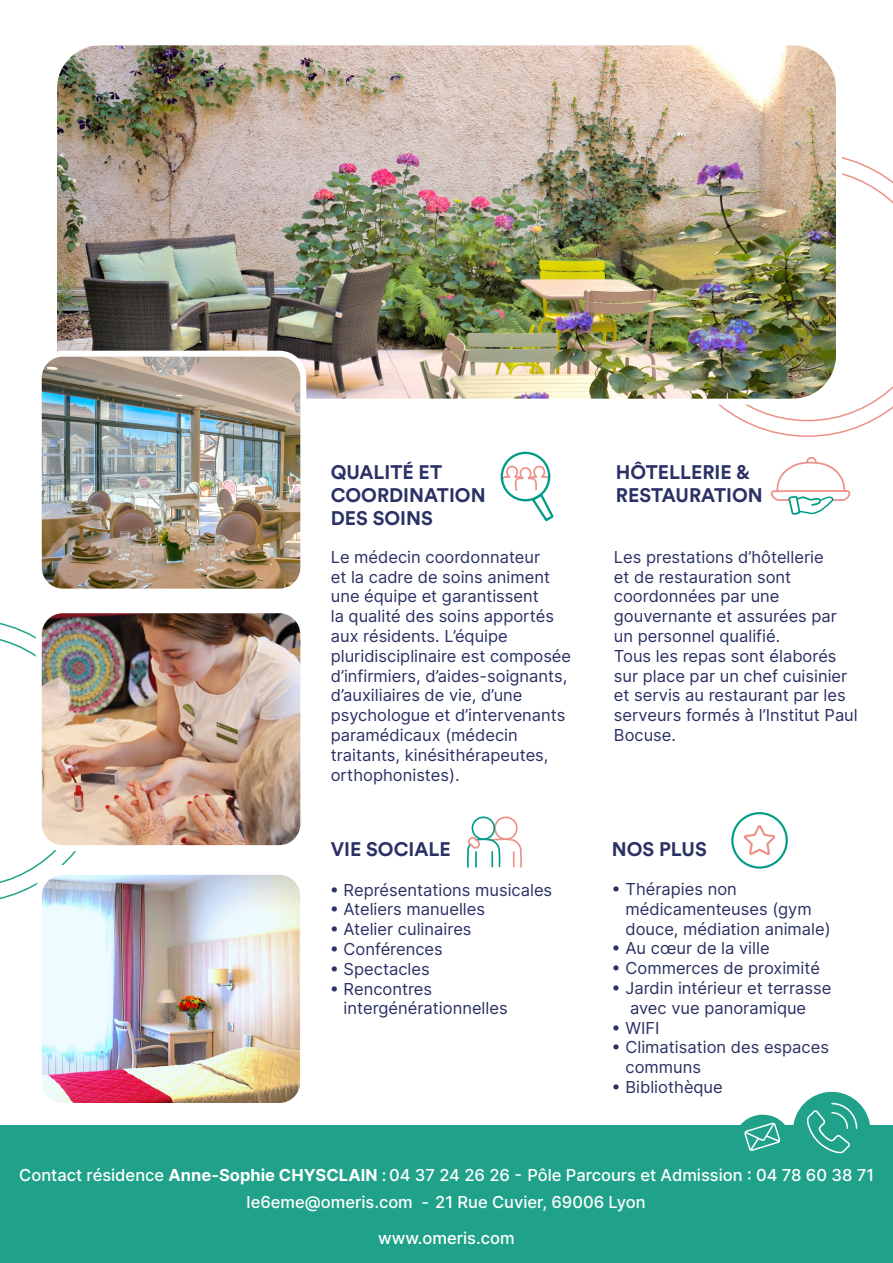
<style>
.page{position:relative;width:893px;height:1263px;background:#fff}
.page>*{position:absolute;margin:0;border:0;box-sizing:border-box;transform-origin:0 0}
.t1{font:700 19.5px/23.4px "Circular Std";color:#2a3164}
.texte_courant{font:16.5px/19.8px "Inter";color:#2a3164}
.contact{font:500 16.5px "Inter";color:#fff}
.s1{font-weight:700}
</style>
<div class="page">
<div style="left:0;top:1125px;width:893px;height:138px;background:#20a28a"></div>
<svg style="left:743px;top:157px;width:129px;height:280px"></svg>
<svg style="left:718px;top:168px;width:175px;height:253px"></svg>
<svg style="left:0;top:622px;width:77px;height:278px"></svg>
<div style="left:793px;top:1092px;width:77px;height:77px;background:#20a28a;border-radius:50%"></div>
<svg style="left:740px;top:1114px;width:56px;height:37px"></svg>
<svg style="left:807px;top:1103px;width:50px;height:51px"></svg>
<svg style="left:467px;top:816px;width:55px;height:52px"></svg>
<svg style="left:501px;top:464px;width:53px;height:57px"></svg>
<div style="left:501px;top:452px;width:49px;height:49px;border:2px solid #009d86;border-radius:50%"></div>
<div style="left:731px;top:812px;width:57px;height:57px;border:2px solid #009d86;border-radius:50%"></div>
<svg style="left:742px;top:819px;width:34px;height:37px"></svg>
<svg style="left:771px;top:457px;width:79px;height:58px"></svg>
<img style="left:39px;top:868px;width:260px;height:234px">
<div style="left:36px;top:865px;width:270px;height:244px;border:6px solid #fff;border-radius:24px"></div>
<img style="left:39px;top:614px;width:260px;height:234px">
<div style="left:36px;top:607px;width:270px;height:244px;border:6px solid #fff;border-radius:24px"></div>
<img style="left:58px;top:46px;width:781px;height:356px">
<div style="left:51px;top:39px;width:791px;height:366px;border:6px solid #fff;border-radius:46px"></div>
<img style="left:43px;top:354px;width:260px;height:234px">
<div style="left:36px;top:351px;width:270px;height:244px;border:6px solid #fff;border-radius:24px"></div>
<div style="left:36px;top:869px;width:270px;height:244px;border:6px solid #fff;border-radius:24px"></div>
<p class="t1" style="left:331px;top:460px;width:156px">QUALITÉ ET<br>COORDINATION<br>DES SOINS</p>
<p class="t1" style="left:616px;top:460px;width:148px">HÔTELLERIE &amp;<br>RESTAURATION</p>
<p class="texte_courant" style="left:331px;top:547px;width:242px">Le médecin coordonnateur<br>et la cadre de soins animent une équipe et garantissent<br>la qualité des soins apportés aux résidents. L’équipe pluridisciplinaire est composée d’infirmiers, d’aides-soignants, d’auxiliaires de vie, d’une psychologue et d’intervenants paramédicaux (médecin traitants, kinésithérapeutes, orthophonistes).</p>
<p class="texte_courant" style="left:614px;top:547px;width:225px">Les prestations d’hôtellerie et de restauration sont coordonnées par une gouvernante et assurées par un personnel qualifié.</p>
<p class="texte_courant" style="left:614px;top:646px;width:245px">Tous les repas sont élaborés sur place par un chef cuisinier et servis au restaurant par les serveurs formés à l’Institut Paul<br>Bocuse.</p>
<p class="t1" style="left:331px;top:837px;width:122px">VIE SOCIALE</p>
<p class="t1" style="left:612px;top:836px;width:97px">NOS PLUS</p>
<p class="texte_courant" style="left:330px;top:879px;width:224px">• Représentations musicales</p>
<p class="texte_courant" style="left:330px;top:899px;width:157px">• Ateliers manuelles</p>
<p class="texte_courant" style="left:330px;top:919px;width:143px">• Atelier culinaires</p>
<p class="texte_courant" style="left:330px;top:939px;width:115px">• Conférences</p>
<p class="texte_courant" style="left:330px;top:958px;width:101px">• Spectacles</p>
<p class="texte_courant" style="left:330px;top:978px;width:104px">• Rencontres</p>
<p class="texte_courant" style="left:344px;top:998px;width:166px">intergénérationnelles</p>
<p class="texte_courant" style="left:612px;top:879px;width:127px">• Thérapies non</p>
<p class="texte_courant" style="left:625px;top:898px;width:188px">médicamenteuses (gym</p>
<p class="texte_courant" style="left:625px;top:918px;width:207px">douce, médiation animale)</p>
<p class="texte_courant" style="left:612px;top:938px;width:160px">• Au cœur de la ville</p>
<p class="texte_courant" style="left:612px;top:958px;width:210px">• Commerces de proximité</p>
<p class="texte_courant" style="left:612px;top:978px;width:221px">• Jardin intérieur et terrasse</p>
<p class="texte_courant" style="left:630px;top:997px;width:178px">avec vue panoramique</p>
<p class="texte_courant" style="left:612px;top:1017px;width:49px">• WIFI</p>
<p class="texte_courant" style="left:612px;top:1037px;width:219px">• Climatisation des espaces</p>
<p class="texte_courant" style="left:625px;top:1057px;width:77px">communs</p>
<p class="texte_courant" style="left:612px;top:1077px;width:113px">• Bibliothèque</p>
<p class="contact" style="left:19px;top:1163px;width:856px">Contact résidence <span class="s1">Anne-Sophie CHYSCLAIN</span> :04 37 24 26 26 - Pôle Parcours et Admission : 04 78 60 38 71</p>
<p class="contact" style="left:247px;top:1190px;width:400px">le6eme@omeris.com - 21 Rue Cuvier, 69006 Lyon</p>
<p class="contact" style="left:378px;top:1226px;width:138px">www.omeris.com</p>
</div>
